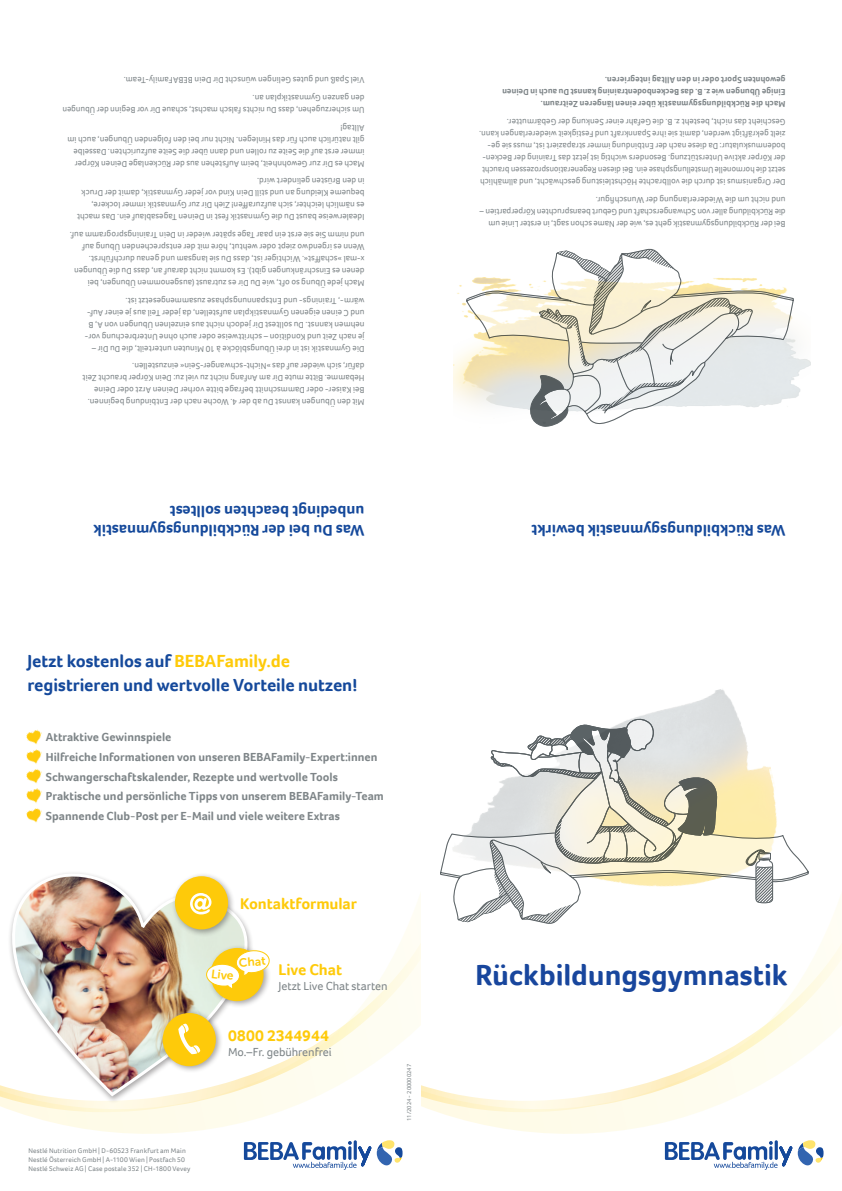
<style>
.page{position:relative;width:842px;height:1191px;background:#fff}
.page>*{position:absolute;margin:0;border:0;box-sizing:border-box;transform-origin:0 0}
.t1{font:700 30px "Foco";letter-spacing:-.005em;color:#18469d}
.t2{font:700 18px/23.5px "Foco";letter-spacing:-.005em;color:#15499b}
.t3{font:700 16px/19.2px "Foco";color:#15499b}
.t4{font:700 16px "Foco";letter-spacing:-.005em;color:#feca0a}
.t5{font:700 12px/19.5px "Foco";color:#7e8588}
.t6{font:12px "Foco";letter-spacing:-.005em;color:#7e8588}
.t7{font:12px "Museo Sans 700";color:#feca0a}
.t8{font:9px/12px "Foco";letter-spacing:.01em;color:#7e8588;scale:.95 1}
.t9{font:9px/12px "Foco";letter-spacing:.01em;color:#7e8588;scale:.94 1}
.t10{font:700 9px/12px "Foco";letter-spacing:.015em;color:#7e8588;scale:.95 1}
.t11{font:9px/12px "Foco";letter-spacing:.01em;color:#7e8588;scale:.93 1}
.t12{font:7px/9px "Foco";letter-spacing:.015em;color:#7e8588}
.t13{font:6px "Foco";color:#7e8588}
.s1{color:#feca0a}
</style>
<div class="page">
<img style="left:635px;top:689px;width:103px;height:29px">
<svg style="left:490px;top:718px;width:282px;height:57px"></svg>
<svg style="left:438px;top:1112px;width:260px;height:21px"></svg>
<svg style="left:421px;top:775px;width:421px;height:337px"></svg>
<svg style="left:665px;top:1140px;width:158px;height:29px"></svg>
<svg style="left:17px;top:1112px;width:260px;height:21px"></svg>
<svg style="left:0;top:897px;width:420px;height:215px"></svg>
<svg style="left:244px;top:1140px;width:159px;height:29px"></svg>
<div style="left:7px;top:870px;width:247px;height:234px;background:#231f20;opacity:.4"></div>
<img style="left:0;top:870px;width:280px;height:227px">
<div style="left:159px;top:1009px;width:64px;height:64px;background:#231f20;opacity:.4"></div>
<div style="left:163px;top:1013px;width:53px;height:53px;background:#feca0a;border-radius:50%"></div>
<div style="left:207px;top:944px;width:64px;height:64px;background:#231f20;opacity:.4"></div>
<svg style="left:178px;top:948px;width:93px;height:106px"></svg>
<div style="left:171px;top:872px;width:65px;height:65px;background:#231f20;opacity:.4"></div>
<div style="left:175px;top:876px;width:53px;height:53px;background:#feca0a;border-radius:50%"></div>
<svg style="left:190px;top:893px;width:21px;height:21px"></svg>
<img style="left:26px;top:729px;width:16px;height:35px">
<img style="left:26px;top:769px;width:16px;height:35px">
<img style="left:26px;top:808px;width:16px;height:15px">
<img style="left:454px;top:285px;width:357px;height:117px">
<svg style="left:466px;top:248px;width:328px;height:179px"></svg>
<p class="t8" style="left:365px;top:86px;width:255px;rotate:-180deg">Viel Spaß und gutes Gelingen wünscht Dir Dein BEBAFamily-Team.</p>
<p class="t11" style="left:365px;top:116px;width:326px;rotate:-180deg">Um sicherzugehen, dass Du nichts falsch machst, schaue Dir vor Beginn der Übungen den ganzen Gymnastikplan an.</p>
<p class="t8" style="left:365px;top:170px;width:314px;rotate:-180deg">Mach es Dir zur Gewohnheit, beim Aufstehen aus der Rückenlage Deinen Körper immer erst auf die Seite zu rollen und dann über die Seite aufzurichten. Dasselbe gilt natürlich auch für das Hinlegen. Nicht nur bei den folgenden Übungen, auch im Alltag!</p>
<p class="t8" style="left:365px;top:223px;width:304px;rotate:-180deg">Idealerweise baust Du die Gymnastik fest in Deinen Tagesablauf ein. Das macht es nämlich leichter, sich aufzuraffen! Zieh Dir zur Gymnastik immer lockere, bequeme Kleidung an und still Dein Kind vor jeder Gymnastik, damit der Druck in den Brüsten gelindert wird.</p>
<p class="t8" style="left:365px;top:289px;width:312px;rotate:-180deg">Mach jede Übung so oft, wie Du Dir es zutraust (ausgenommen Übungen, bei denen es Einschränkungen gibt). Es kommt nicht darauf an, dass Du die Übungen x-mal »schaffst«. Wichtiger ist, dass Du sie langsam und genau durchführst.<br>Wenn es irgendwo ziept oder wehtut, höre mit der entsprechenden Übung auf und nimm Sie sie erst ein paar Tage später wieder in Dein Trainingsprogramm auf.</p>
<p class="t8" style="left:365px;top:355px;width:296px;rotate:-180deg">Die Gymnastik ist in drei Übungsblöcke à 10 Minuten unterteilt, die Du Dir – je nach Zeit und Kondition – schrittweise oder auch ohne Unterbrechung vor&shy;nehmen kannst. Du solltest Dir jedoch nicht aus einzelnen Übungen von A, B und C einen eigenen Gymnastikplan aufstellen, da jeder Teil aus je einer Auf&shy;wärm-, Trainings- und Entspannungsphase zusammengesetzt ist.</p>
<p class="t8" style="left:365px;top:408px;width:298px;rotate:-180deg">Mit den Übungen kannst Du ab der 4. Woche nach der Entbindung beginnen.<br>Bei Kaiser- oder Dammschnitt befrage bitte vorher Deinen Arzt oder Deine Hebamme. Bitte mute Dir am Anfang nicht zu viel zu: Dein Körper braucht Zeit dafür, sich wieder auf das »Nicht-schwanger-Sein« einzustellen.</p>
<h3 class="t3" style="left:365px;top:540px;width:273px;rotate:-180deg">Was Du bei der Rückbildungsgymnastik unbedingt beachten solltest</h3>
<h2 class="t2" style="left:27px;top:649px;width:331px">Jetzt kostenlos auf <span class="s1">BEBAFamily.de </span>registrieren und wertvolle Vorteile nutzen!</h2>
<p class="t5" style="left:46px;top:727px;width:339px">Attraktive Gewinnspiele<br>Hilfreiche Informationen von unseren BEBAFamily-Expert:innen Schwangerschaftskalender, Rezepte und wertvolle Tools Praktische und persönliche Tipps von unserem BEBAFamily-Team Spannende Club-Post per E-Mail und viele weitere Extras</p>
<p class="t12" style="left:28px;top:1146px;width:164px">Nestlé Nutrition GmbH | D-60523 Frankfurt am Main<br>Nestlé Österreich GmbH | A-1100 Wien | Postfach 50<br>Nestlé Schweiz AG | Case postale 352 | CH-1800 Vevey</p>
<h3 class="t4" style="left:240px;top:893px;width:118px">Kontaktformular</h3>
<h3 class="t7" style="left:238px;top:956px;width:28px;rotate:-4deg">Chat</h3>
<h3 class="t4" style="left:278px;top:958px;width:65px">Live Chat</h3>
<h3 class="t6" style="left:278px;top:978px;width:111px">Jetzt Live Chat starten</h3>
<h3 class="t4" style="left:228px;top:1025px;width:102px">0800 2344944</h3>
<h3 class="t6" style="left:228px;top:1044px;width:105px">Mo.–Fr. gebührenfrei</h3>
<h3 class="t7" style="left:212px;top:967px;width:24px;rotate:6deg">Live</h3>
<p class="t13" style="left:405px;top:1120px;width:58px;rotate:-90deg">11/2024 - 200000247</p>
<p class="t10" style="left:785px;top:110px;width:300px;rotate:-180deg">Mach die Rückbildungsgymnastik über einen längeren Zeitraum.<br>Einige Übungen wie z. B. das Beckenbodentraining kannst Du auch in Deinen gewohnten Sport oder in den Alltag integrieren.</p>
<p class="t9" style="left:785px;top:188px;width:327px;rotate:-180deg">Der Organismus ist durch die vollbrachte Höchstleistung geschwächt, und allmählich setzt die hormonelle Umstellungsphase ein. Bei diesen Regenerationsprozessen braucht der Körper aktive Unterstützung. Besonders wichtig ist jetzt das Training der Becken&shy;bodenmuskulatur: Da diese nach der Entbindung immer strapaziert ist, muss sie ge&shy;zielt gekräftigt werden, damit sie ihre Spannkraft und Festigkeit wiedererlangen kann.<br>Geschieht das nicht, besteht z. B. die Gefahr einer Senkung der Gebärmutter.</p>
<p class="t8" style="left:785px;top:230px;width:323px;rotate:-180deg">Bei der Rückbildungsgymnastik geht es, wie der Name schon sagt, in erster Linie um die Rückbildung aller von Schwangerschaft und Geburt beanspruchten Körperpartien – und nicht um die Wiedererlangung der Wunschfigur.</p>
<h3 class="t3" style="left:785px;top:540px;width:256px;rotate:-180deg">Was Rückbildungsgymnastik bewirkt</h3>
<h1 class="t1" style="left:475px;top:954px;width:314px">Rückbildungsgymnastik</h1>
</div>
